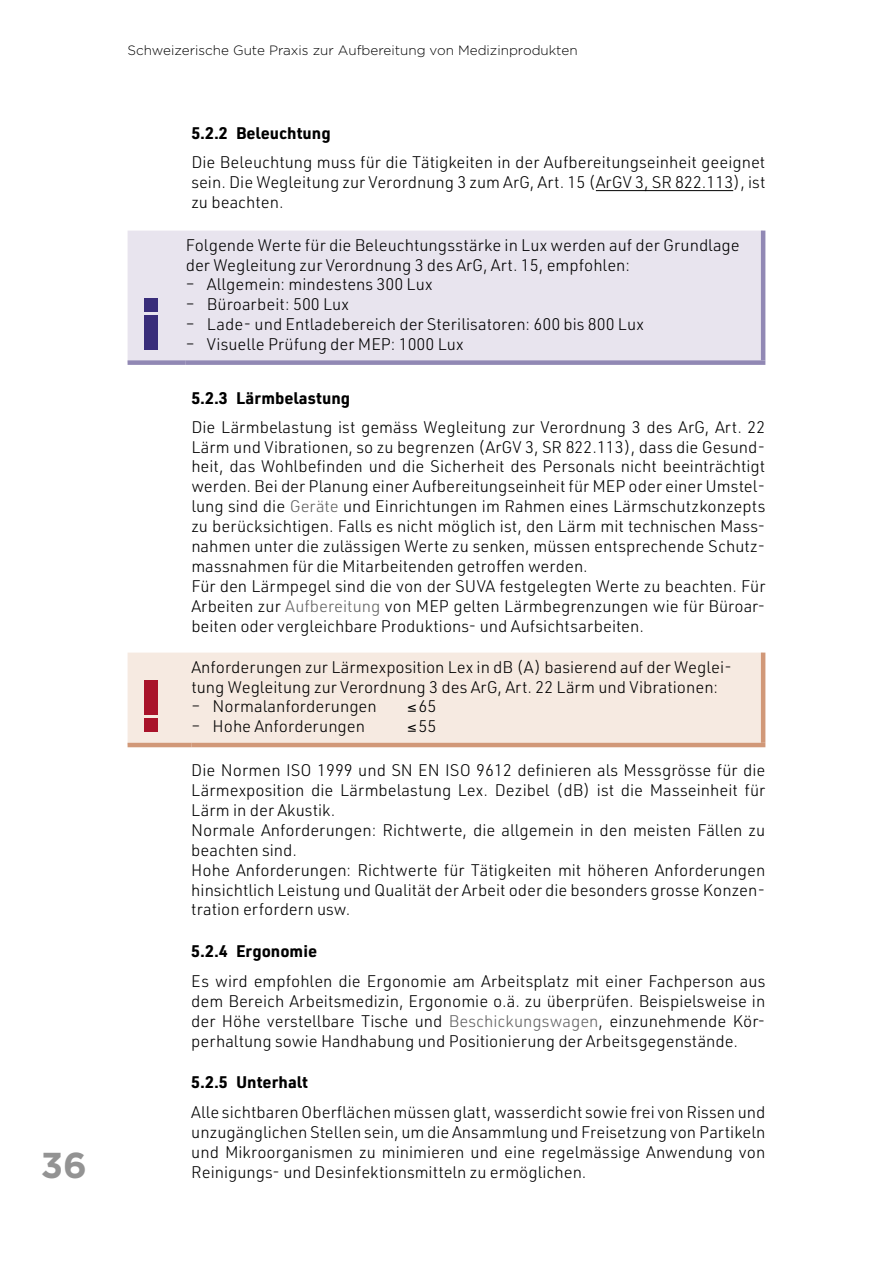
<style>
.page{position:relative;width:893px;height:1263px;background:#fff}
.page>*{position:absolute;margin:0;border:0;box-sizing:border-box;transform-origin:0 0}
.t1{font:700 36px "Gotham";color:#939393}
.t2{font:300 16.5px/20px "URWDIN";color:#000}
.t3{font:700 16.5px "URWDIN";color:#000}
.t4{font:300 13.5px "Gotham";color:#000}
.s1{color:#636363}
</style>
<div class="page">
<hr style="left:596px;top:190px;width:137px;height:1px;background:#000">
<div style="left:128px;top:231px;width:633px;height:129px;background:#e8e4ee"></div>
<hr style="left:761px;top:231px;width:4px;height:129px;background:#9188b4">
<div style="left:128px;top:360px;width:58px;height:5px;background:#9188b4"></div>
<div style="left:186px;top:360px;width:579px;height:5px;background:#9188b4"></div>
<div style="left:145px;top:298px;width:13px;height:14px;background:#392d7a"></div>
<div style="left:145px;top:315px;width:13px;height:35px;background:#392d7a"></div>
<div style="left:128px;top:653px;width:633px;height:90px;background:#f6eae1"></div>
<hr style="left:761px;top:653px;width:4px;height:90px;background:#d19878">
<hr style="left:128px;top:743px;width:63px;height:4px;background:#d19878">
<hr style="left:191px;top:743px;width:574px;height:4px;background:#d19878">
<div style="left:145px;top:718px;width:13px;height:14px;background:#a9132a"></div>
<div style="left:145px;top:680px;width:13px;height:35px;background:#a9132a"></div>
<h1 class="t1" style="left:41px;top:1144px;width:48px">36</h1>
<p class="t4" style="left:128px;top:43px;width:452px">Schweizerische Gute Praxis zur Aufbereitung von Medizinprodukten</p>
<p class="t3" style="left:191px;top:122px;width:141px">5.2.2 Beleuchtung</p>
<p class="t2" style="left:191px;top:151px;width:576px;text-align:justify">Die Beleuchtung muss für die Tätigkeiten in der Aufbereitungseinheit geeignet sein. Die Wegleitung zur Verordnung 3 zum ArG, Art. 15 (ArGV 3, SR 822.113), ist zu beachten.</p>
<p class="t2" style="left:186px;top:235px;width:555px">Folgende Werte für die Beleuchtungsstärke in Lux werden auf der Grundlage der Wegleitung zur Verordnung 3 des ArG, Art. 15, empfohlen:</p>
<p class="t2" style="left:186px;top:274px;width:248px">– Allgemein: mindestens 300 Lux</p>
<p class="t2" style="left:186px;top:294px;width:165px">– Büroarbeit: 500 Lux</p>
<p class="t2" style="left:186px;top:314px;width:460px">– Lade- und Entladebereich der Sterilisatoren: 600 bis 800 Lux</p>
<p class="t2" style="left:186px;top:334px;width:279px">– Visuelle Prüfung der MEP: 1000 Lux</p>
<p class="t3" style="left:191px;top:387px;width:160px">5.2.3 Lärmbelastung</p>
<p class="t2" style="left:191px;top:416px;width:576px">Die Lärmbelastung ist gemäss Wegleitung zur Verordnung 3 des ArG, Art. 22<br>Lärm und Vibrationen, so zu begrenzen (ArGV 3, SR 822.113), dass die Gesund&shy;heit, das Wohlbefinden und die Sicherheit des Personals nicht beeinträchtigt werden. Bei der Planung einer Aufbereitungseinheit für MEP oder einer Umstel&shy;lung sind die <span class="s1">Geräte</span> und Einrichtungen im Rahmen eines Lärmschutzkonzepts zu berücksichtigen. Falls es nicht möglich ist, den Lärm mit technischen Mass&shy;nahmen unter die zulässigen Werte zu senken, müssen entsprechende Schutz&shy;massnahmen für die Mitarbeitenden getroffen werden.<br>Für den Lärmpegel sind die von der SUVA festgelegten Werte zu beachten. Für Arbeiten zur <span class="s1">Aufbereitung</span> von MEP gelten Lärmbegrenzungen wie für Büroar&shy;beiten oder vergleichbare Produktions- und Aufsichtsarbeiten.</p>
<p class="t2" style="left:191px;top:657px;width:542px">Anforderungen zur Lärmexposition Lex in dB (A) basierend auf der Weglei&shy;tung Wegleitung zur Verordnung 3 des ArG, Art. 22 Lärm und Vibrationen:</p>
<p class="t2" style="left:191px;top:696px;width:187px">– Normalanforderungen</p>
<p class="t2" style="left:407px;top:696px;width:30px">≤ 65</p>
<p class="t2" style="left:191px;top:716px;width:175px">– Hohe Anforderungen</p>
<p class="t2" style="left:407px;top:716px;width:30px">≤ 55</p>
<p class="t2" style="left:191px;top:760px;width:576px">Die Normen ISO 1999 und SN EN ISO 9612 definieren als Messgrösse für die Lärmexposition die Lärmbelastung Lex. Dezibel (dB) ist die Masseinheit für Lärm in der Akustik.<br>Normale Anforderungen: Richtwerte, die allgemein in den meisten Fällen zu beachten sind.<br>Hohe Anforderungen: Richtwerte für Tätigkeiten mit höheren Anforderungen hinsichtlich Leistung und Qualität der Arbeit oder die besonders grosse Konzen&shy;tration erfordern usw.</p>
<p class="t3" style="left:191px;top:939px;width:127px">5.2.4 Ergonomie</p>
<p class="t2" style="left:191px;top:971px;width:576px;text-align:justify">Es wird empfohlen die Ergonomie am Arbeitsplatz mit einer Fachperson aus dem Bereich Arbeitsmedizin, Ergonomie o.ä. zu überprüfen. Beispielsweise in der Höhe verstellbare Tische und <span class="s1">Beschickungswagen</span>, einzunehmende Kör&shy;perhaltung sowie Handhabung und Positionierung der Arbeitsgegenstände.</p>
<p class="t3" style="left:191px;top:1071px;width:118px">5.2.5 Unterhalt</p>
<p class="t2" style="left:191px;top:1102px;width:576px;text-align:justify">Alle sichtbaren Oberflächen müssen glatt, wasserdicht sowie frei von Rissen und unzugänglichen Stellen sein, um die Ansammlung und Freisetzung von Partikeln und Mikroorganismen zu minimieren und eine regelmässige Anwendung von Reinigungs- und Desinfektionsmitteln zu ermöglichen.</p>
</div>
